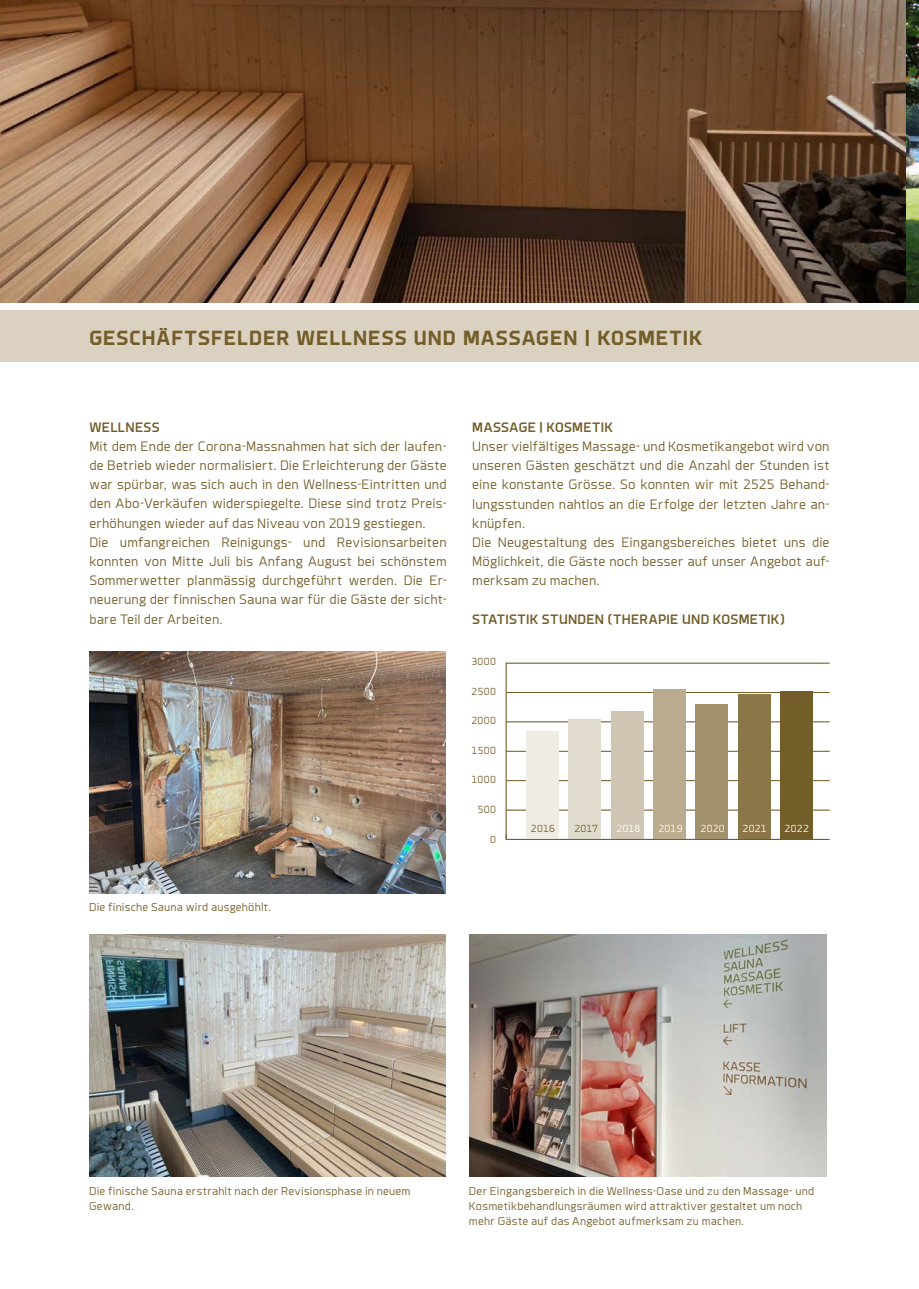
<style>
.page{position:relative;width:919px;height:1289px;background:#fff}
.page>*{position:absolute;margin:0;border:0;box-sizing:border-box;transform-origin:0 0}
.t1{font:700 21px "Brooklyn";letter-spacing:.05em;color:#735d28}
.t2{font:300 13.95px/19.2px "Brooklyn";letter-spacing:.01em;color:#735d28}
.t3{font:500 13.95px "Brooklyn";letter-spacing:.02em;color:#735d28}
.t4{font:300 11.7px/14.7px "Brooklyn";letter-spacing:.015em;color:#735d28}
.t5{font:300 10.5px "Brooklyn";color:#735d28}
.t6{font:300 10.5px "Brooklyn";color:#fff}
</style>
<div class="page">
<hr style="left:506px;top:751px;width:323px;height:1px;background:#735d28">
<hr style="left:506px;top:809px;width:323px;height:1px;background:#735d28">
<hr style="left:506px;top:780px;width:323px;height:1px;background:#735d28">
<hr style="left:506px;top:721px;width:323px;height:1px;background:#735d28">
<hr style="left:506px;top:692px;width:323px;height:1px;background:#735d28">
<hr style="left:506px;top:662px;width:323px;height:1px;background:#735d28">
<div style="left:0;top:310px;width:918px;height:51px;background:#dad1c0"></div>
<img style="left:0;top:0;width:918px;height:302px">
<img style="left:89px;top:651px;width:357px;height:243px">
<img style="left:89px;top:934px;width:357px;height:242px">
<img style="left:469px;top:934px;width:357px;height:242px">
<hr style="left:505px;top:662px;width:1px;height:177px;background:#735d28">
<div style="left:526px;top:731px;width:33px;height:108px;background:#efece4"></div>
<div style="left:611px;top:711px;width:32px;height:128px;background:#cfc5b3"></div>
<div style="left:568px;top:719px;width:33px;height:120px;background:#e1dbcd"></div>
<div style="left:695px;top:704px;width:33px;height:135px;background:#a2906b"></div>
<div style="left:653px;top:689px;width:32px;height:150px;background:#bbac8f"></div>
<div style="left:737px;top:694px;width:33px;height:145px;background:#8b7648"></div>
<div style="left:779px;top:691px;width:33px;height:148px;background:#735d28"></div>
<hr style="left:506px;top:839px;width:323px;height:1px;background:#735d28">
<h1 class="t1" style="left:89px;top:327px;width:614px">GESCHÄFTSFELDER WELLNESS UND MASSAGEN | KOSMETIK</h1>
<p class="t3" style="left:89px;top:420px;width:72px">WELLNESS</p>
<p class="t2" style="left:89px;top:437px;width:359px">Mit dem Ende der Corona-Massnahmen hat sich der laufen&shy;de Betrieb wieder normalisiert. Die Erleichterung der Gäste war spürbar, was sich auch in den Wellness-Eintritten und den Abo-Verkäufen widerspiegelte. Diese sind trotz Preis&shy;erhöhungen wieder auf das Niveau von 2019 gestiegen.<br>Die umfangreichen Reinigungs- und Revisionsarbeiten konnten von Mitte Juli bis Anfang August bei schönstem Sommerwetter planmässig durchgeführt werden. Die Er&shy;neuerung der finnischen Sauna war für die Gäste der sicht&shy;bare Teil der Arbeiten.</p>
<p class="t4" style="left:89px;top:900px;width:184px">Die finische Sauna wird ausgehöhlt.</p>
<p class="t3" style="left:472px;top:420px;width:142px">MASSAGE | KOSMETIK</p>
<p class="t2" style="left:472px;top:437px;width:359px">Unser vielfältiges Massage- und Kosmetikangebot wird von unseren Gästen geschätzt und die Anzahl der Stunden ist eine konstante Grösse. So konnten wir mit 2525 Behand&shy;lungsstunden nahtlos an die Erfolge der letzten Jahre an&shy;knüpfen.<br>Die Neugestaltung des Eingangsbereiches bietet uns die Möglichkeit, die Gäste noch besser auf unser Angebot auf&shy;merksam zu machen.</p>
<p class="t3" style="left:472px;top:612px;width:314px">STATISTIK STUNDEN (THERAPIE UND KOSMETIK)</p>
<p class="t5" style="left:471px;top:656px;width:26px">3000</p>
<p class="t5" style="left:471px;top:686px;width:26px">2500</p>
<p class="t5" style="left:471px;top:715px;width:26px">2000</p>
<p class="t5" style="left:471px;top:745px;width:26px">1500</p>
<p class="t5" style="left:471px;top:774px;width:26px">1000</p>
<p class="t5" style="left:477px;top:804px;width:20px">500</p>
<p class="t5" style="left:490px;top:833px;width:7px">0</p>
<p class="t5" style="left:531px;top:823px;width:25px">2016</p>
<p class="t5" style="left:574px;top:823px;width:25px">2017</p>
<p class="t6" style="left:616px;top:823px;width:25px">2018</p>
<p class="t6" style="left:658px;top:823px;width:26px">2019</p>
<p class="t6" style="left:700px;top:823px;width:26px">2020</p>
<p class="t6" style="left:742px;top:823px;width:26px">2021</p>
<p class="t6" style="left:784px;top:823px;width:26px">2022</p>
<p class="t4" style="left:89px;top:1183px;width:323px">Die finische Sauna erstrahlt nach der Revisionsphase in neuem<br>Gewand.</p>
<p class="t4" style="left:469px;top:1184px;width:346px">Der Eingangsbereich in die Wellness-Oase und zu den Massage- und<br>Kosmetikbehandlungsräumen wird attraktiver gestaltet um noch mehr Gäste auf das Angebot aufmerksam zu machen.</p>
</div>
